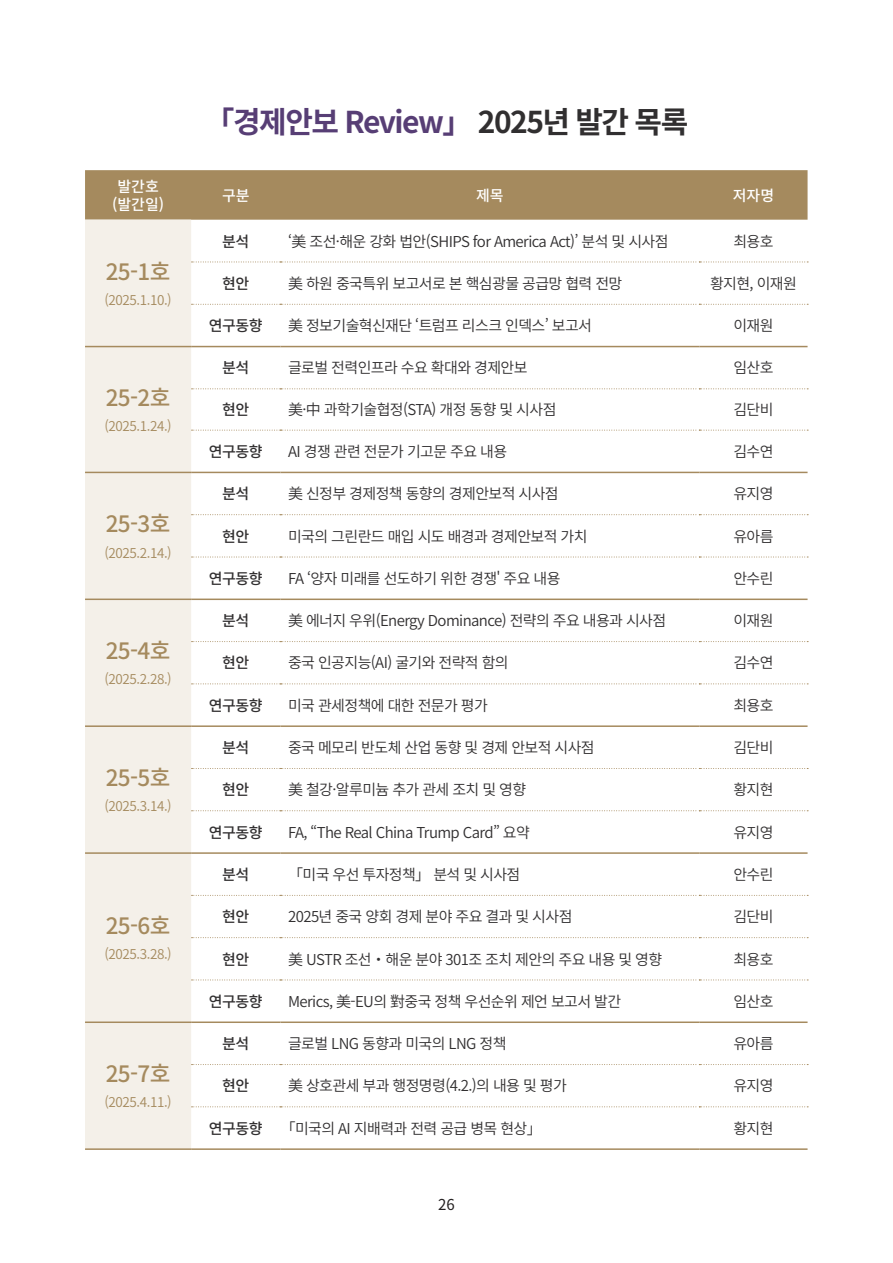
<style>
.page{position:relative;width:893px;height:1263px;background:#fff}
.page>*{position:absolute;margin:0;border:0;box-sizing:border-box;transform-origin:0 0}
.t1{font:700 30px "Noto Sans CJ Kkr";letter-spacing:-.05em;color:#573e75}
.t2{font:500 22.5px "Noto Sans CJ Kkr";letter-spacing:-.03em;color:#a58a5e}
.t3{font:600 15px "Noto Sans CJ Kkr";letter-spacing:-.04em;color:#312f30}
.t4{font:500 15px "Noto Sans CJ Kkr";letter-spacing:-.03em;color:#312f30}
.t5{font:500 15px "Noto Sans CJ Kkr";color:#fff}
.t6{font:15px "Noto Sans CJ Kkr";color:#231f20}
.t7{font:600 13.5px "Noto Sans CJ Kkr";letter-spacing:-.03em;color:#a58a5e}
.s1{color:#312f30}
</style>
<div class="page">
<div style="left:85px;top:170px;width:722px;height:50px;background:#a58a5e"></div>
<div style="left:85px;top:220px;width:106px;height:928px;background:#f4f0e9"></div>
<hr style="left:85px;top:346px;width:106px;height:1px;background:#a58a5e">
<hr style="left:191px;top:346px;width:89px;height:1px;background:#a58a5e">
<hr style="left:280px;top:346px;width:419px;height:1px;background:#a58a5e">
<hr style="left:699px;top:346px;width:108px;height:1px;background:#a58a5e">
<hr style="left:85px;top:472px;width:106px;height:1px;background:#a58a5e">
<hr style="left:191px;top:472px;width:89px;height:1px;background:#a58a5e">
<hr style="left:280px;top:472px;width:419px;height:1px;background:#a58a5e">
<hr style="left:699px;top:472px;width:108px;height:1px;background:#a58a5e">
<hr style="left:85px;top:598px;width:106px;height:2px;background:#a58a5e">
<hr style="left:191px;top:598px;width:89px;height:2px;background:#a58a5e">
<hr style="left:280px;top:598px;width:419px;height:2px;background:#a58a5e">
<hr style="left:699px;top:598px;width:108px;height:2px;background:#a58a5e">
<hr style="left:85px;top:725px;width:106px;height:2px;background:#a58a5e">
<hr style="left:191px;top:725px;width:89px;height:2px;background:#a58a5e">
<hr style="left:280px;top:725px;width:419px;height:2px;background:#a58a5e">
<hr style="left:699px;top:725px;width:108px;height:2px;background:#a58a5e">
<hr style="left:85px;top:852px;width:106px;height:2px;background:#a58a5e">
<hr style="left:191px;top:852px;width:89px;height:2px;background:#a58a5e">
<hr style="left:280px;top:852px;width:419px;height:2px;background:#a58a5e">
<hr style="left:699px;top:852px;width:108px;height:2px;background:#a58a5e">
<hr style="left:85px;top:1021px;width:106px;height:2px;background:#a58a5e">
<hr style="left:85px;top:1148px;width:106px;height:2px;background:#a58a5e">
<hr style="left:191px;top:1021px;width:89px;height:2px;background:#a58a5e">
<hr style="left:280px;top:1021px;width:419px;height:2px;background:#a58a5e">
<hr style="left:699px;top:1021px;width:108px;height:2px;background:#a58a5e">
<hr style="left:191px;top:1148px;width:89px;height:2px;background:#a58a5e">
<hr style="left:280px;top:1148px;width:419px;height:2px;background:#a58a5e">
<hr style="left:699px;top:1148px;width:108px;height:2px;background:#a58a5e">
<svg style="left:192px;top:262px;width:616px;height:1px"></svg>
<svg style="left:192px;top:304px;width:616px;height:1px"></svg>
<svg style="left:192px;top:388px;width:616px;height:1px"></svg>
<svg style="left:192px;top:430px;width:616px;height:1px"></svg>
<svg style="left:192px;top:514px;width:616px;height:1px"></svg>
<svg style="left:192px;top:557px;width:616px;height:1px"></svg>
<svg style="left:192px;top:641px;width:616px;height:1px"></svg>
<svg style="left:192px;top:683px;width:616px;height:1px"></svg>
<svg style="left:192px;top:768px;width:616px;height:1px"></svg>
<svg style="left:192px;top:810px;width:616px;height:1px"></svg>
<svg style="left:192px;top:895px;width:616px;height:1px"></svg>
<svg style="left:192px;top:937px;width:616px;height:1px"></svg>
<svg style="left:192px;top:979px;width:616px;height:1px"></svg>
<svg style="left:192px;top:1064px;width:616px;height:1px"></svg>
<svg style="left:192px;top:1106px;width:616px;height:1px"></svg>
<p class="t5" style="left:117px;top:178px;width:43px">발간호</p>
<p class="t5" style="left:112px;top:196px;width:54px">(발간일)</p>
<p class="t2" style="left:106px;top:259px;width:66px">25-1호</p>
<p class="t7" style="left:104px;top:292px;width:69px">(2025.1.10.)</p>
<p class="t2" style="left:106px;top:385px;width:66px">25-2호</p>
<p class="t7" style="left:104px;top:419px;width:69px">(2025.1.24.)</p>
<p class="t2" style="left:106px;top:511px;width:66px">25-3호</p>
<p class="t7" style="left:104px;top:545px;width:69px">(2025.2.14.)</p>
<p class="t2" style="left:106px;top:638px;width:66px">25-4호</p>
<p class="t7" style="left:104px;top:672px;width:69px">(2025.2.28.)</p>
<p class="t2" style="left:106px;top:765px;width:66px">25-5호</p>
<p class="t7" style="left:104px;top:799px;width:69px">(2025.3.14.)</p>
<p class="t2" style="left:106px;top:913px;width:66px">25-6호</p>
<p class="t7" style="left:104px;top:947px;width:69px">(2025.3.28.)</p>
<p class="t2" style="left:106px;top:1061px;width:66px">25-7호</p>
<p class="t7" style="left:104px;top:1095px;width:69px">(2025.4.11.)</p>
<p class="t1" style="left:205px;top:105px;width:485px">「경제안보 Review」 <span class="s1">2025년 발간 목록</span></p>
<p class="t5" style="left:222px;top:187px;width:29px">구분</p>
<p class="t5" style="left:476px;top:187px;width:29px">제목</p>
<p class="t5" style="left:733px;top:187px;width:43px">저자명</p>
<p class="t4" style="left:222px;top:233px;width:29px">분석</p>
<p class="t3" style="left:288px;top:233px;width:382px">‘美 조선·해운 강화 법안(SHIPS for America Act)’ 분석 및 시사점</p>
<p class="t3" style="left:733px;top:233px;width:42px">최용호</p>
<p class="t4" style="left:222px;top:275px;width:29px">현안</p>
<p class="t3" style="left:288px;top:275px;width:336px">美 하원 중국특위 보고서로 본 핵심광물 공급망 협력 전망</p>
<p class="t3" style="left:710px;top:275px;width:88px">황지현, 이재원</p>
<p class="t4" style="left:209px;top:317px;width:55px">연구동향</p>
<p class="t3" style="left:288px;top:317px;width:305px">美 정보기술혁신재단 ‘트럼프 리스크 인덱스’ 보고서</p>
<p class="t3" style="left:733px;top:317px;width:42px">이재원</p>
<p class="t4" style="left:222px;top:359px;width:29px">분석</p>
<p class="t3" style="left:288px;top:359px;width:241px">글로벌 전력인프라 수요 확대와 경제안보</p>
<p class="t3" style="left:733px;top:359px;width:42px">임산호</p>
<p class="t4" style="left:222px;top:401px;width:29px">현안</p>
<p class="t3" style="left:288px;top:401px;width:270px">美·中 과학기술협정(STA) 개정 동향 및 시사점</p>
<p class="t3" style="left:733px;top:401px;width:42px">김단비</p>
<p class="t4" style="left:209px;top:443px;width:55px">연구동향</p>
<p class="t3" style="left:288px;top:443px;width:221px">AI 경쟁 관련 전문가 기고문 주요 내용</p>
<p class="t3" style="left:733px;top:443px;width:42px">김수연</p>
<p class="t4" style="left:222px;top:485px;width:29px">분석</p>
<p class="t3" style="left:288px;top:485px;width:272px">美 신정부 경제정책 동향의 경제안보적 시사점</p>
<p class="t3" style="left:733px;top:485px;width:42px">유지영</p>
<p class="t4" style="left:222px;top:528px;width:29px">현안</p>
<p class="t3" style="left:288px;top:528px;width:301px">미국의 그린란드 매입 시도 배경과 경제안보적 가치</p>
<p class="t3" style="left:733px;top:528px;width:42px">유아름</p>
<p class="t4" style="left:209px;top:570px;width:55px">연구동향</p>
<p class="t3" style="left:288px;top:570px;width:274px">FA ‘양자 미래를 선도하기 위한 경쟁' 주요 내용</p>
<p class="t3" style="left:733px;top:570px;width:42px">안수린</p>
<p class="t4" style="left:222px;top:612px;width:29px">분석</p>
<p class="t3" style="left:288px;top:612px;width:380px">美 에너지 우위(Energy Dominance) 전략의 주요 내용과 시사점</p>
<p class="t3" style="left:733px;top:612px;width:42px">이재원</p>
<p class="t4" style="left:222px;top:654px;width:29px">현안</p>
<p class="t3" style="left:288px;top:654px;width:222px">중국 인공지능(AI) 굴기와 전략적 함의</p>
<p class="t3" style="left:733px;top:654px;width:42px">김수연</p>
<p class="t4" style="left:209px;top:697px;width:55px">연구동향</p>
<p class="t3" style="left:288px;top:697px;width:201px">미국 관세정책에 대한 전문가 평가</p>
<p class="t3" style="left:733px;top:697px;width:42px">최용호</p>
<p class="t4" style="left:222px;top:739px;width:29px">분석</p>
<p class="t3" style="left:288px;top:739px;width:308px">중국 메모리 반도체 산업 동향 및 경제 안보적 시사점</p>
<p class="t3" style="left:733px;top:739px;width:42px">김단비</p>
<p class="t4" style="left:222px;top:781px;width:29px">현안</p>
<p class="t3" style="left:288px;top:781px;width:240px">美 철강·알루미늄 추가 관세 조치 및 영향</p>
<p class="t3" style="left:733px;top:781px;width:42px">황지현</p>
<p class="t4" style="left:209px;top:824px;width:55px">연구동향</p>
<p class="t3" style="left:288px;top:824px;width:243px">FA, “The Real China Trump Card” 요약</p>
<p class="t3" style="left:733px;top:824px;width:42px">유지영</p>
<p class="t4" style="left:222px;top:866px;width:29px">분석</p>
<p class="t3" style="left:288px;top:866px;width:234px">「미국 우선 투자정책」 분석 및 시사점</p>
<p class="t3" style="left:733px;top:866px;width:42px">안수린</p>
<p class="t4" style="left:222px;top:908px;width:29px">현안</p>
<p class="t3" style="left:288px;top:908px;width:286px">2025년 중국 양회 경제 분야 주요 결과 및 시사점</p>
<p class="t3" style="left:733px;top:908px;width:42px">김단비</p>
<p class="t4" style="left:222px;top:950px;width:29px">현안</p>
<p class="t3" style="left:288px;top:950px;width:376px">美 USTR 조선‧해운 분야 301조 조치 제안의 주요 내용 및 영향</p>
<p class="t3" style="left:733px;top:950px;width:42px">최용호</p>
<p class="t4" style="left:209px;top:993px;width:55px">연구동향</p>
<p class="t3" style="left:288px;top:993px;width:335px">Merics, 美-EU의 對중국 정책 우선순위 제언 보고서 발간</p>
<p class="t3" style="left:733px;top:993px;width:42px">임산호</p>
<p class="t4" style="left:222px;top:1035px;width:29px">분석</p>
<p class="t3" style="left:288px;top:1035px;width:220px">글로벌 LNG 동향과 미국의 LNG 정책</p>
<p class="t3" style="left:733px;top:1035px;width:42px">유아름</p>
<p class="t4" style="left:222px;top:1077px;width:29px">현안</p>
<p class="t3" style="left:288px;top:1077px;width:280px">美 상호관세 부과 행정명령(4.2.)의 내용 및 평가</p>
<p class="t3" style="left:733px;top:1077px;width:42px">유지영</p>
<p class="t4" style="left:209px;top:1120px;width:55px">연구동향</p>
<p class="t3" style="left:288px;top:1120px;width:255px">｢미국의 AI 지배력과 전력 공급 병목 현상」</p>
<p class="t3" style="left:733px;top:1120px;width:42px">황지현</p>
<p class="t6" style="left:438px;top:1196px;width:18px">26</p>
</div>
